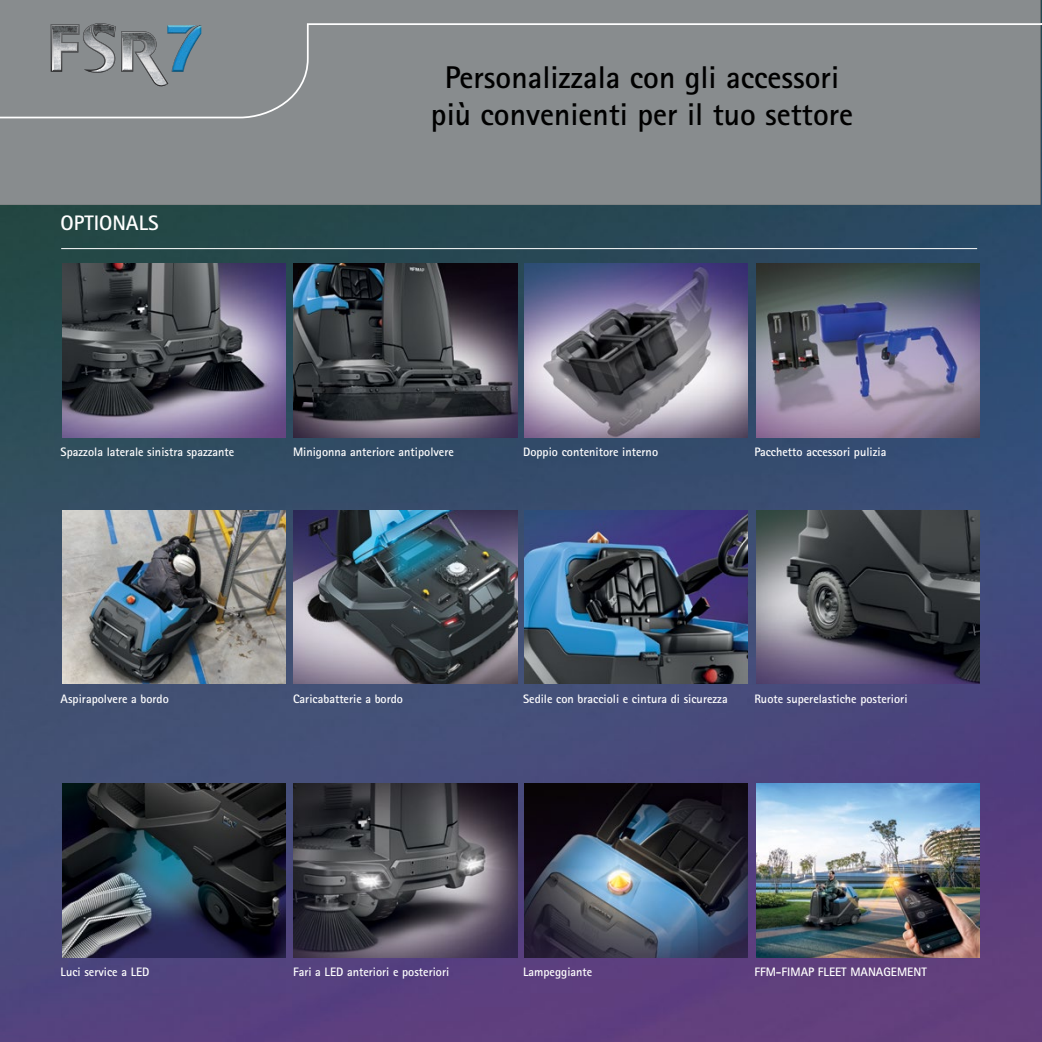
<style>
.page{position:relative;width:1042px;height:1042px;background:#fff}
.page>*{position:absolute;margin:0;border:0;box-sizing:border-box;transform-origin:0 0}
.t1{font:700 31.5px/37.8px "Rotis Sans Serif Pro";color:#000;text-align:center}
.t2{font:700 21px "Rotis Sans Serif Pro";color:#fff}
.t3{font:700 12.25px "Rotis Sans Serif Pro";color:#fff}
</style>
<div class="page">
<img style="left:0;top:0;width:1042px;height:1042px">
<h2 class="t2" style="left:61px;top:210px;width:99px">OPTIONALS</h2>
<h1 class="t1" style="left:431px;top:58px;width:424px">Personalizzala con gli accessori più convenienti per il tuo settore</h1>
<h1 class="t1" style="left:506px;top:88px;width:396px">Personalizzala con gli accessori</h1>
<p class="t3" style="left:61px;top:444px;width:175px">Spazzola laterale sinistra spazzante</p>
<p class="t3" style="left:293px;top:444px;width:162px">Minigonna anteriore antipolvere</p>
<p class="t3" style="left:523px;top:444px;width:136px">Doppio contenitore interno</p>
<p class="t3" style="left:754px;top:444px;width:134px">Pacchetto accessori pulizia</p>
<p class="t3" style="left:61px;top:691px;width:110px">Aspirapolvere a bordo</p>
<p class="t3" style="left:293px;top:691px;width:111px">Caricabatterie a bordo</p>
<p class="t3" style="left:523px;top:691px;width:206px">Sedile con braccioli e cintura di sicurezza</p>
<p class="t3" style="left:754px;top:691px;width:155px">Ruote superelastiche posteriori</p>
<p class="t3" style="left:61px;top:963px;width:90px">Luci service a LED</p>
<p class="t3" style="left:293px;top:963px;width:158px">Fari a LED anteriori e posteriori</p>
<p class="t3" style="left:754px;top:963px;width:174px">FFM-FIMAP FLEET MANAGEMENT</p>
<p class="t3" style="left:523px;top:963px;width:71px">Lampeggiante</p>
</div>
